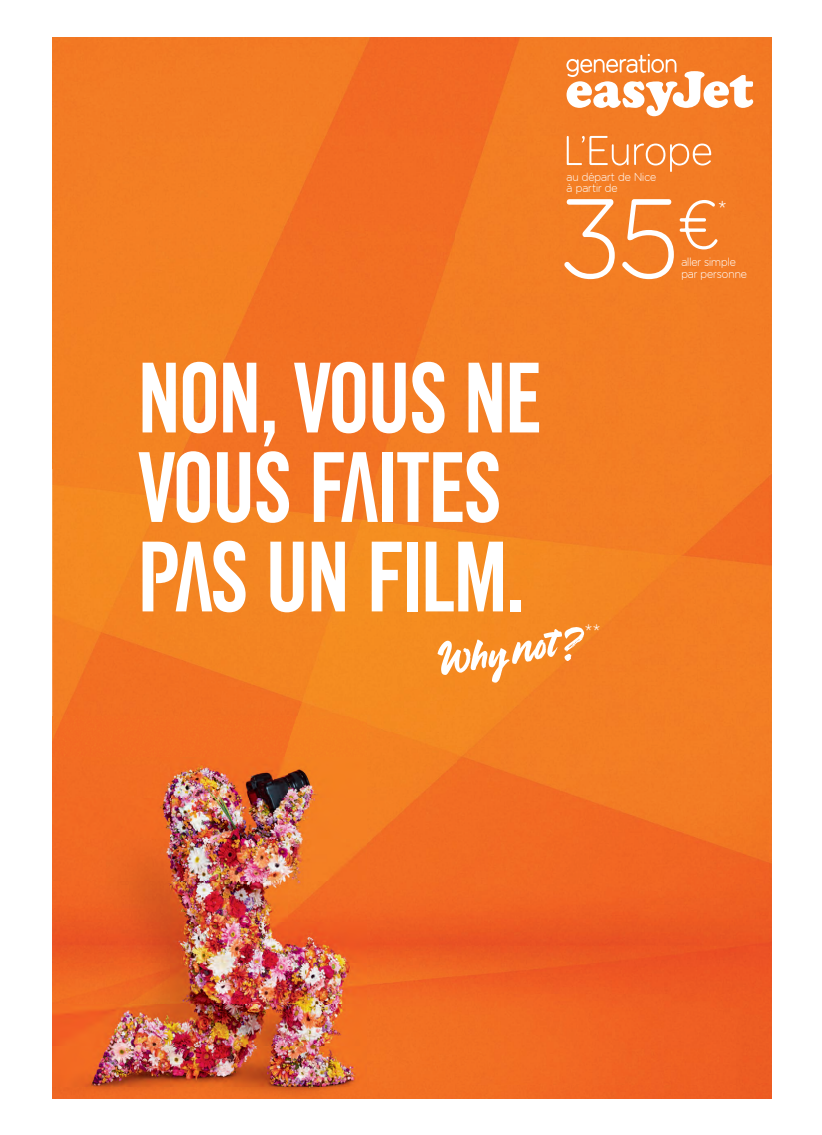
<style>
.page{position:relative;width:822px;height:1135px;background:#fff}
.page>*{position:absolute;margin:0;border:0;box-sizing:border-box;transform-origin:0 0}
.t1{font:300 112.2px "easy Jet Rounded";color:#fff;scale:.95 1}
.t2{font:106.1px/89.4px "easy Jet Generation Headline";color:#fff;scale:.95 1}
.t3{font:300 19.2px "easy Jet Rounded";color:#fff;scale:.95 1}
.t4{font:300 17.2px "easy Jet Rounded";color:#fff;scale:.95 1}
.t5{font:300 11.6px "easy Jet Rounded";color:#fff;scale:.95 1}
</style>
<div class="page">
<img style="left:52px;top:37px;width:403px;height:695px">
<img style="left:455px;top:37px;width:316px;height:1061px">
<img style="left:367px;top:732px;width:89px;height:366px">
<svg style="left:437px;top:627px;width:147px;height:55px"></svg>
<svg style="left:566px;top:54px;width:187px;height:62px"></svg>
<svg style="left:566px;top:136px;width:145px;height:36px;background:#f48f45"></svg>
<img style="left:52px;top:716px;width:315px;height:382px">
<p class="t5" style="left:566px;top:170px;width:96px">au départ de Nice</p>
<p class="t5" style="left:566px;top:182px;width:55px">à partir de</p>
<h1 class="t1" style="left:560px;top:177px;width:171px">35<sup>€</sup></h1>
<h3 class="t3" style="left:718px;top:198px;width:10px">*</h3>
<p class="t5" style="left:681px;top:255px;width:59px">aller simple</p>
<p class="t5" style="left:681px;top:267px;width:71px">par personne</p>
<h2 class="t2" style="left:138px;top:359px;width:424px">NON, VOUS NE<br>VOUS FAITES<br>PAS UN FILM.</h2>
<h3 class="t4" style="left:584px;top:621px;width:18px">**</h3>
</div>
